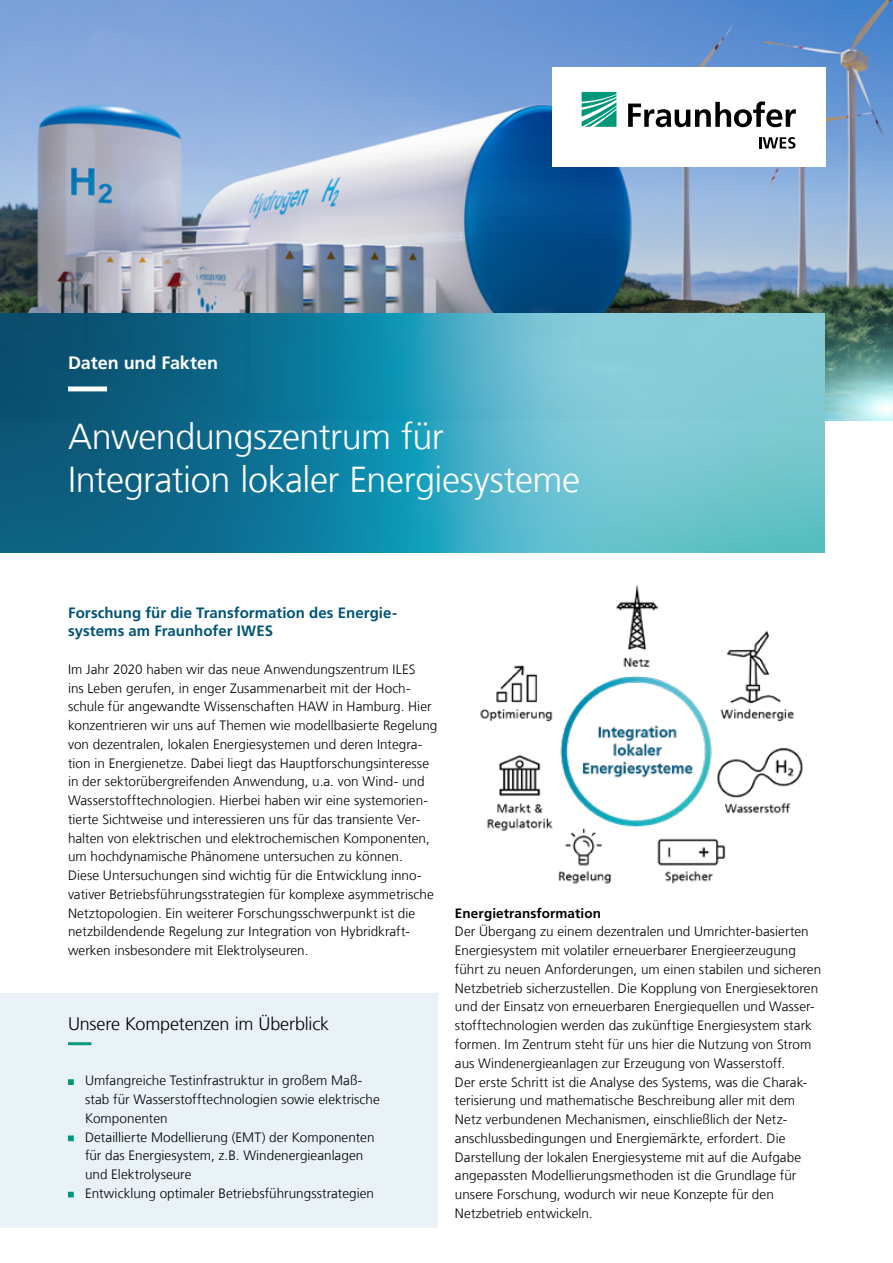
<style>
.page{position:relative;width:893px;height:1263px;background:#fff}
.page>*{position:absolute;margin:0;border:0;box-sizing:border-box;transform-origin:0 0}
.t1{font:300 36px/43.5px "Frutiger LT Com";letter-spacing:-.015em;color:#fff}
.t2{font:300 18px "Frutiger LT Com";letter-spacing:-.01em;color:#000}
.t3{font:700 18px "Frutiger LT Com";letter-spacing:-.005em;color:#fff}
.t4{font:700 15px/18.8px "Frutiger LT Com";letter-spacing:.005em;color:#005478}
.t5{font:300 13.5px/18.8px "Frutiger LT Com";letter-spacing:.005em;color:#000}
.t6{font:700 13.5px "Frutiger LT Com";letter-spacing:.01em;color:#000}
</style>
<div class="page">
<img style="left:0;top:0;width:893px;height:421px">
<div style="left:552px;top:68px;width:273px;height:99px;background:#fff"></div>
<svg style="left:582px;top:92px;width:34px;height:35px"></svg>
<svg style="left:628px;top:101px;width:168px;height:26px"></svg>
<svg style="left:759px;top:137px;width:36px;height:12px"></svg>
<svg style="left:0;top:313px;width:825px;height:240px;background:#3a96ae"></svg>
<img style="left:480px;top:585px;width:323px;height:299px">
<div style="left:0;top:993px;width:438px;height:235px;background:#e9f2f7"></div>
<svg style="left:68px;top:1042px;width:24px;height:3px"></svg>
<svg style="left:68px;top:1079px;width:6px;height:6px"></svg>
<svg style="left:68px;top:1135px;width:6px;height:6px"></svg>
<svg style="left:68px;top:1192px;width:6px;height:5px"></svg>
<svg style="left:68px;top:386px;width:714px;height:5px;background:#4ca1b9"></svg>
<h2 class="t3" style="left:68px;top:352px;width:152px">Daten und Fakten</h2>
<h1 class="t1" style="left:68px;top:415px;width:514px">Anwendungszentrum für<br>Integration lokaler Energiesysteme</h1>
<p class="t4" style="left:68px;top:603px;width:331px">Forschung für die Transformation des Energie&shy;systems am Fraunhofer IWES</p>
<p class="t5" style="left:68px;top:660px;width:371px">Im Jahr 2020 haben wir das neue Anwendungszentrum ILES<br>ins Leben gerufen, in enger Zusammenarbeit mit der Hoch&shy;schule für angewandte Wissenschaften HAW in Hamburg. Hier konzentrieren wir uns auf Themen wie modellbasierte Regelung von dezentralen, lokalen Energiesystemen und deren Integra&shy;tion in Energienetze. Dabei liegt das Hauptforschungsinteresse in der sektorübergreifenden Anwendung, u.a. von Wind- und Wasserstofftechnologien. Hierbei haben wir eine systemorien&shy;tierte Sichtweise und interessieren uns für das transiente Ver&shy;halten von elektrischen und elektrochemischen Komponenten, um hochdynamische Phänomene untersuchen zu können.<br>Diese Untersuchungen sind wichtig für die Entwicklung inno&shy;vativer Betriebsführungsstrategien für komplexe asymmetrische Netztopologien. Ein weiterer Forschungsschwerpunkt ist die netzbildendende Regelung zur Integration von Hybridkraft&shy;werken insbesondere mit Elektrolyseuren.</p>
<h2 class="t2" style="left:68px;top:1013px;width:263px">Unsere Kompetenzen im Überblick</h2>
<p class="t5" style="left:85px;top:1071px;width:296px">Umfangreiche Testinfrastruktur in großem Maß&shy;stab für Wasserstofftechnologien sowie elektrische Komponenten<br>Detaillierte Modellierung (EMT) der Komponenten für das Energiesystem, z.B. Windenergieanlagen und Elektrolyseure<br>Entwicklung optimaler Betriebsführungsstrategien</p>
<p class="t6" style="left:455px;top:905px;width:148px">Energietransformation</p>
<p class="t5" style="left:455px;top:922px;width:368px">Der Übergang zu einem dezentralen und Umrichter-basierten Energiesystem mit volatiler erneuerbarer Energieerzeugung führt zu neuen Anforderungen, um einen stabilen und sicheren Netzbetrieb sicherzustellen. Die Kopplung von Energiesektoren und der Einsatz von erneuerbaren Energiequellen und Wasser&shy;stofftechnologien werden das zukünftige Energiesystem stark formen. Im Zentrum steht für uns hier die Nutzung von Strom aus Windenergieanlagen zur Erzeugung von Wasserstoff.<br>Der erste Schritt ist die Analyse des Systems, was die Charak&shy;terisierung und mathematische Beschreibung aller mit dem Netz verbundenen Mechanismen, einschließlich der Netz&shy;anschlussbedingungen und Energiemärkte, erfordert. Die Darstellung der lokalen Energiesysteme mit auf die Aufgabe angepassten Modellierungsmethoden ist die Grundlage für unsere Forschung, wodurch wir neue Konzepte für den Netzbetrieb entwickeln.</p>
</div>
